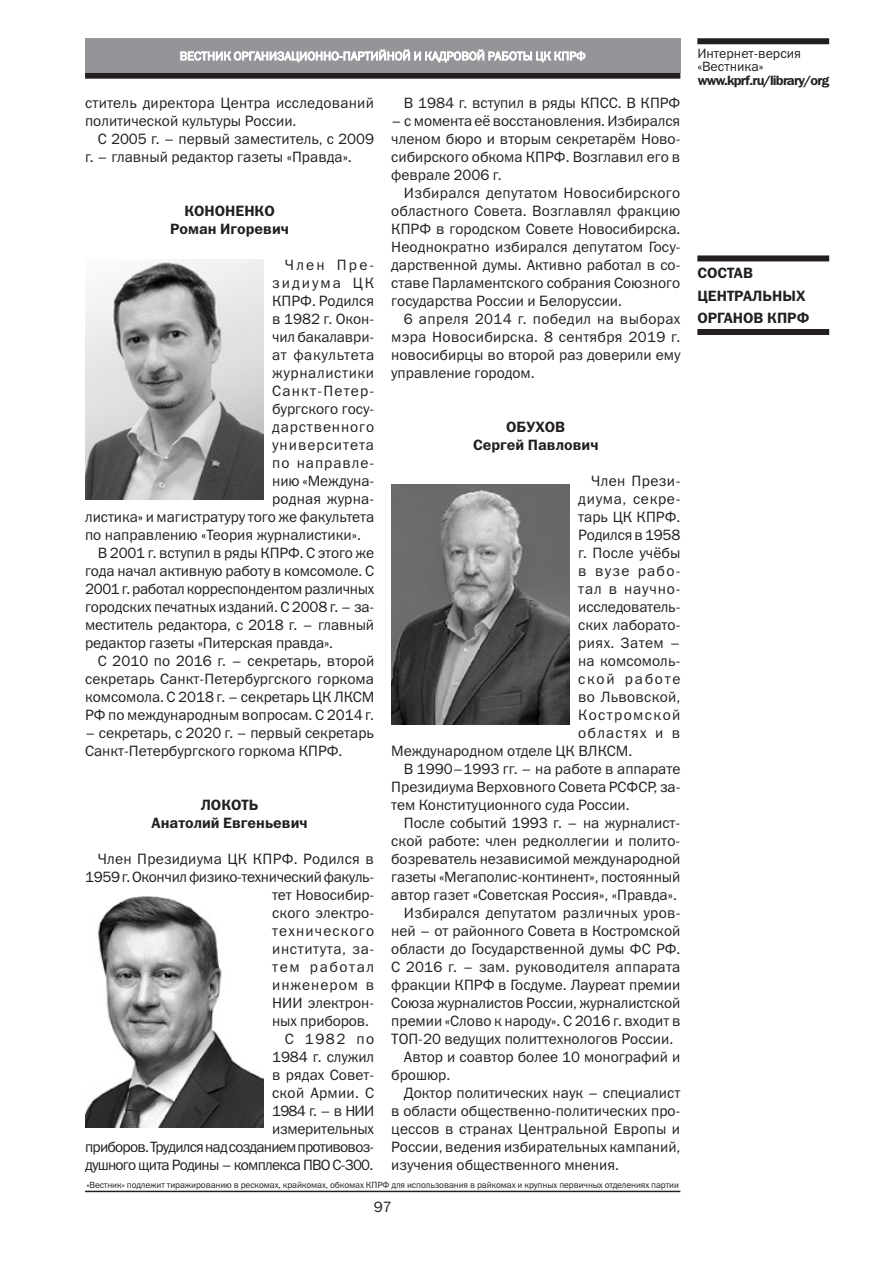
<style>
.page{position:relative;width:893px;height:1263px;background:#fff}
.page>*{position:absolute;margin:0;border:0;box-sizing:border-box;transform-origin:0 0}
.t1{font:15px/18px "Franklin Gothic Book C";color:#231f20}
.t2{font:15px/18px "Franklin Gothic Demi C";color:#231f20;text-align:center}
.t3{font:15px "Franklin Gothic Book C";letter-spacing:-.05em;color:#231f20}
.t4{font:15px "Franklin Gothic Book C";letter-spacing:.02em;color:#231f20}
.t5{font:15px "Franklin Gothic Book C";letter-spacing:-.025em;color:#231f20}
.t6{font:15px "Franklin Gothic Book C";letter-spacing:.04em;color:#231f20}
.t7{font:15px "Franklin Gothic Book C";letter-spacing:-.02em;color:#231f20}
.t8{font:15px "Franklin Gothic Book C";letter-spacing:.065em;color:#231f20}
.t9{font:15px "Franklin Gothic Book C";letter-spacing:.08em;color:#231f20}
.t10{font:15px "Franklin Gothic Book C";letter-spacing:.06em;color:#231f20}
.t11{font:15px "Franklin Gothic Book C";letter-spacing:.075em;color:#231f20}
.t12{font:15px "Franklin Gothic Book C";letter-spacing:.045em;color:#231f20}
.t13{font:15px "Franklin Gothic Book C";letter-spacing:.055em;color:#231f20}
.t14{font:15px "Franklin Gothic Book C";letter-spacing:.025em;color:#231f20}
.t15{font:15px "Franklin Gothic Book C";letter-spacing:.095em;color:#231f20}
.t16{font:15px "Franklin Gothic Book C";letter-spacing:.11em;color:#231f20}
.t17{font:15px "Franklin Gothic Book C";letter-spacing:.03em;color:#231f20}
.t18{font:15px "Franklin Gothic Book C";letter-spacing:.115em;color:#231f20}
.t19{font:15px "Franklin Gothic Book C";letter-spacing:.085em;color:#231f20}
.t20{font:15px "Franklin Gothic Book C";letter-spacing:.135em;color:#231f20}
.t21{font:13.5px/13.5px "Franklin Gothic Book C";color:#231f20}
.t22{font:13.5px "Franklin Gothic Demi C";letter-spacing:-.06em;color:#231f20}
.t23{font:9px "Franklin Gothic Book C";letter-spacing:-.01em;color:#231f20}
</style>
<div class="page">
<div style="left:697px;top:38px;width:132px;height:6px;background:#231f20"></div>
<div style="left:86px;top:73px;width:594px;height:5px;background:#231f20"></div>
<div style="left:85px;top:72px;width:595px;height:7px;border:2px solid #231f20"></div>
<hr style="left:85px;top:1191px;width:595px;height:1px;background:#231f20">
<div style="left:85px;top:38px;width:595px;height:34px;background:#939598"></div>
<svg style="left:180px;top:49px;width:406px;height:14px"></svg>
<img style="left:85px;top:259px;width:179px;height:240px">
<img style="left:85px;top:896px;width:179px;height:232px">
<img style="left:391px;top:485px;width:179px;height:239px">
<div style="left:697px;top:255px;width:132px;height:6px;background:#231f20"></div>
<div style="left:697px;top:329px;width:132px;height:6px;background:#231f20"></div>
<p class="t1" style="left:85px;top:94px;width:290px">ститель директора Центра исследований политической культуры России.</p>
<p class="t1" style="left:85px;top:130px;width:291px;text-indent:13px">С 2005 г. – первый заместитель, с 2009 г. – главный редактор газеты «Правда».</p>
<p class="t2" style="left:170px;top:202px;width:120px">КОНОНЕНКО<br>Роман Игоревич</p>
<p class="t1" style="left:285px;top:256px;width:91px">Член Пре-</p>
<p class="t20" style="left:272px;top:275px;width:104px">зидиума ЦК</p>
<p class="t1" style="left:272px;top:292px;width:104px">КПРФ. Родился</p>
<p class="t1" style="left:272px;top:310px;width:104px">в 1982 г. Окон-</p>
<p class="t1" style="left:272px;top:328px;width:103px">чил бакалаври-</p>
<p class="t6" style="left:272px;top:347px;width:104px">ат факультета</p>
<p class="t6" style="left:272px;top:365px;width:103px">журналистики</p>
<p class="t9" style="left:272px;top:383px;width:102px">Санкт-Петер-</p>
<p class="t1" style="left:272px;top:400px;width:104px">бургского госу-</p>
<p class="t10" style="left:272px;top:419px;width:103px">дарственного</p>
<p class="t8" style="left:272px;top:437px;width:103px">университета</p>
<p class="t8" style="left:272px;top:455px;width:104px">по направле-</p>
<p class="t1" style="left:272px;top:472px;width:104px">нию «Междуна-</p>
<p class="t1" style="left:272px;top:490px;width:104px">родная журна-</p>
<p class="t1" style="left:85px;top:508px;width:291px">листика» и магистратуру того же факультета</p>
<p class="t1" style="left:85px;top:526px;width:277px">по направлению «Теория журналистики».</p>
<p class="t1" style="left:98px;top:544px;width:278px">В 2001 г. вступил в ряды КПРФ. С этого же</p>
<p class="t1" style="left:85px;top:562px;width:291px">года начал активную работу в комсомоле. С</p>
<p class="t7" style="left:85px;top:581px;width:291px">2001 г. работал корреспондентом различных</p>
<p class="t1" style="left:85px;top:598px;width:291px">городских печатных изданий. С 2008 г. – за-</p>
<p class="t1" style="left:85px;top:616px;width:291px">меститель редактора, с 2018 г. – главный</p>
<p class="t1" style="left:85px;top:634px;width:250px">редактор газеты «Питерская правда».</p>
<p class="t1" style="left:98px;top:652px;width:278px">С 2010 по 2016 г. – секретарь, второй</p>
<p class="t1" style="left:85px;top:670px;width:291px">секретарь Санкт-Петербургского горкома</p>
<p class="t1" style="left:85px;top:688px;width:291px">комсомола. С 2018 г. – секретарь ЦК ЛКСМ</p>
<p class="t1" style="left:85px;top:706px;width:290px">РФ по международным вопросам. С 2014 г.</p>
<p class="t1" style="left:85px;top:724px;width:291px">– секретарь, с 2020 г. – первый секретарь<br>Санкт-Петербургского горкома КПРФ.</p>
<p class="t2" style="left:152px;top:796px;width:158px">ЛОКОТЬ<br>Анатолий Евгеньевич</p>
<p class="t1" style="left:98px;top:850px;width:278px">Член Президиума ЦК КПРФ. Родился в</p>
<p class="t5" style="left:85px;top:869px;width:291px">1959 г. Окончил физико-технический факуль-</p>
<p class="t1" style="left:272px;top:886px;width:104px">тет Новосибир-</p>
<p class="t1" style="left:272px;top:904px;width:104px">ского электро-</p>
<p class="t11" style="left:272px;top:923px;width:104px">технического</p>
<p class="t6" style="left:272px;top:941px;width:104px">института, за-</p>
<p class="t16" style="left:272px;top:959px;width:104px">тем работал</p>
<p class="t8" style="left:272px;top:977px;width:104px">инженером в</p>
<p class="t1" style="left:272px;top:994px;width:104px">НИИ электрон-</p>
<p class="t1" style="left:272px;top:1012px;width:98px">ных приборов.</p>
<p class="t1" style="left:285px;top:1030px;width:91px">С 1982 по</p>
<p class="t1" style="left:272px;top:1048px;width:104px">1984 г. служил</p>
<p class="t1" style="left:272px;top:1066px;width:104px">в рядах Совет-</p>
<p class="t4" style="left:272px;top:1085px;width:104px">ской Армии. С</p>
<p class="t1" style="left:272px;top:1102px;width:104px">1984 г. – в НИИ</p>
<p class="t1" style="left:272px;top:1120px;width:104px">измерительных</p>
<p class="t3" style="left:85px;top:1139px;width:291px">приборов. Трудился над созданием противовоз-</p>
<p class="t3" style="left:85px;top:1157px;width:290px">душного щита Родины – комплекса ПВО С-300.</p>
<p class="t1" style="left:404px;top:94px;width:278px">В 1984 г. вступил в ряды КПСС. В КПРФ</p>
<p class="t1" style="left:391px;top:112px;width:291px;text-align:justify">– с момента её восстановления. Избирался членом бюро и вторым секретарём Ново&shy;сибирского обкома КПРФ. Возглавил его в феврале 2006 г.</p>
<p class="t1" style="left:391px;top:184px;width:291px;text-align:justify;text-indent:13px">Избирался депутатом Новосибирского областного Совета. Возглавлял фракцию КПРФ в городском Совете Новосибирска.<br>Неоднократно избирался депутатом Госу&shy;дарственной думы. Активно работал в со&shy;ставе Парламентского собрания Союзного государства России и Белоруссии.</p>
<p class="t1" style="left:391px;top:310px;width:291px;text-align:justify;text-indent:13px">6 апреля 2014 г. победил на выборах мэра Новосибирска. 8 сентября 2019 г. новосибирцы во второй раз доверили ему управление городом.</p>
<p class="t2" style="left:473px;top:418px;width:127px">ОБУХОВ<br>Сергей Павлович</p>
<p class="t17" style="left:591px;top:473px;width:91px">Член Прези-</p>
<p class="t12" style="left:578px;top:491px;width:104px">диума, секре-</p>
<p class="t1" style="left:578px;top:508px;width:104px">тарь ЦК КПРФ.</p>
<p class="t1" style="left:578px;top:526px;width:104px">Родился в 1958</p>
<p class="t1" style="left:578px;top:544px;width:104px">г. После учёбы</p>
<p class="t9" style="left:578px;top:563px;width:104px">в вузе рабо-</p>
<p class="t13" style="left:578px;top:581px;width:104px">тал в научно-</p>
<p class="t1" style="left:578px;top:598px;width:102px">исследователь-</p>
<p class="t1" style="left:578px;top:616px;width:104px">ских лаборато-</p>
<p class="t14" style="left:578px;top:635px;width:104px">риях. Затем –</p>
<p class="t1" style="left:578px;top:652px;width:104px">на комсомоль-</p>
<p class="t18" style="left:578px;top:671px;width:104px">ской работе</p>
<p class="t1" style="left:578px;top:688px;width:104px">во Львовской,</p>
<p class="t15" style="left:578px;top:707px;width:104px">Костромской</p>
<p class="t19" style="left:578px;top:725px;width:104px">областях и в</p>
<p class="t1" style="left:391px;top:742px;width:242px">Международном отделе ЦК ВЛКСМ.</p>
<p class="t1" style="left:404px;top:760px;width:278px">В 1990–1993 гг. – на работе в аппарате</p>
<p class="t1" style="left:391px;top:778px;width:291px">Президиума Верховного Совета РСФСР, за-</p>
<p class="t1" style="left:391px;top:796px;width:240px">тем Конституционного суда России.</p>
<p class="t1" style="left:404px;top:814px;width:278px">После событий 1993 г. – на журналист-</p>
<p class="t1" style="left:391px;top:832px;width:291px">ской работе: член редколлегии и полито-</p>
<p class="t1" style="left:391px;top:850px;width:291px">бозреватель независимой международной</p>
<p class="t1" style="left:391px;top:868px;width:291px">газеты «Мегаполис-континент», постоянный</p>
<p class="t1" style="left:391px;top:886px;width:287px">автор газет «Советская Россия», «Правда».</p>
<p class="t4" style="left:404px;top:905px;width:278px">Избирался депутатом различных уров-</p>
<p class="t1" style="left:391px;top:922px;width:291px">ней – от районного Совета в Костромской</p>
<p class="t1" style="left:391px;top:940px;width:291px">области до Государственной думы ФС РФ.</p>
<p class="t1" style="left:391px;top:958px;width:291px">С 2016 г. – зам. руководителя аппарата</p>
<p class="t1" style="left:391px;top:976px;width:291px">фракции КПРФ в Госдуме. Лауреат премии</p>
<p class="t1" style="left:391px;top:994px;width:291px">Союза журналистов России, журналистской</p>
<p class="t1" style="left:391px;top:1012px;width:291px">премии «Слово к народу». С 2016 г. входит в</p>
<p class="t1" style="left:391px;top:1030px;width:283px">ТОП-20 ведущих политтехнологов России.</p>
<p class="t1" style="left:404px;top:1048px;width:278px">Автор и соавтор более 10 монографий и</p>
<p class="t1" style="left:391px;top:1066px;width:61px">брошюр.</p>
<p class="t1" style="left:404px;top:1084px;width:278px">Доктор политических наук – специалист</p>
<p class="t1" style="left:391px;top:1102px;width:291px">в области общественно-политических про-</p>
<p class="t1" style="left:391px;top:1120px;width:290px">цессов в странах Центральной Европы и</p>
<p class="t1" style="left:391px;top:1138px;width:291px">России, ведения избирательных кампаний,</p>
<p class="t1" style="left:391px;top:1156px;width:229px">изучения общественного мнения.</p>
<p class="t23" style="left:86px;top:1180px;width:594px">«Вестник» подлежит тиражированию в рескомах, крайкомах, обкомах КПРФ для использования в райкомах и крупных первичных отделениях партии</p>
<p class="t1" style="left:374px;top:1198px;width:19px">97</p>
<p class="t21" style="left:697px;top:46px;width:105px">Интернет-версия «Вестника»</p>
<p class="t22" style="left:698px;top:73px;width:133px">www.kprf.ru/library/org</p>
<p class="t2" style="left:697px;top:261px;width:20px;line-height:22.5px;text-align:left">Состав центральных органов</p>
<p class="t2" style="left:767px;top:309px;width:44px">КПРФ</p>
</div>
